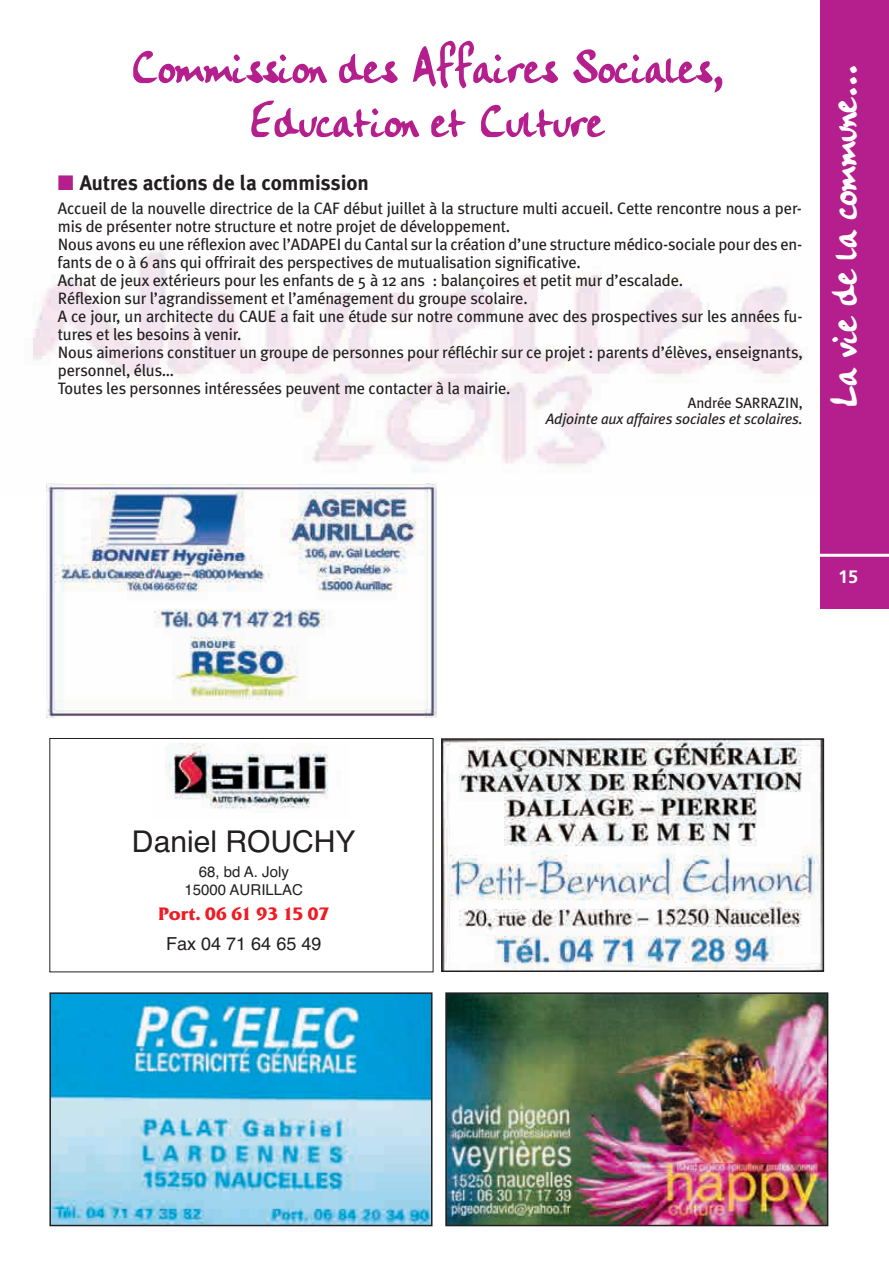
<style>
.page{position:relative;width:889px;height:1268px;background:#fff}
.page>*{position:absolute;margin:0;border:0;box-sizing:border-box;transform-origin:0 0}
.t1{font:52.5px/54px "City Art Script SSK";color:#b41e8d;text-align:center}
.t2{font:45px "City Art Script SSK";letter-spacing:-.01em;color:#fff}
.t3{font:30px "Helvetica";color:#231f20}
.t4{font:700 21px "Meta Plus";color:#231f20}
.t5{font:700 18px "Friz Qua T";letter-spacing:-.015em;color:#ee1d23}
.t6{font:18px "Helvetica";color:#231f20}
.t7{font:700 18px "Frutiger";color:#fff}
.t8{font:16.5px/18px "Meta Plus";letter-spacing:-.01em;color:#231f20}
.t9{font:italic 15px "Meta Plus";letter-spacing:-.01em;color:#231f20}
.t10{font:15px/18px "Helvetica";color:#231f20;text-align:center}
.t11{font:15px "Meta Plus";letter-spacing:-.01em;color:#231f20}
.s1{color:#b41e8d}
</style>
<div class="page">
<img style="left:33px;top:250px;width:771px;height:246px">
<div style="left:819px;top:0;width:69px;height:609px;background:#b41e8d"></div>
<hr style="left:816px;top:554px;width:72px;height:3px;background:#fff">
<img style="left:52px;top:995px;width:377px;height:228px">
<div style="left:49px;top:992px;width:383px;height:234px;border:2px solid #231f20"></div>
<img style="left:448px;top:995px;width:377px;height:228px">
<div style="left:445px;top:992px;width:383px;height:234px;border:2px solid #231f20"></div>
<img style="left:165px;top:743px;width:41px;height:26px">
<div style="left:49px;top:738px;width:384px;height:234px;border:1px solid #231f20"></div>
<img style="left:166px;top:746px;width:162px;height:63px">
<img style="left:444px;top:741px;width:376px;height:228px">
<div style="left:441px;top:738px;width:382px;height:234px;border:2px solid #231f20"></div>
<img style="left:46px;top:484px;width:390px;height:233px">
<h1 class="t1" style="left:131px;top:38px;width:593px">Commission des Affaires Sociales,<br>Education et Culture</h1>
<p class="t4" style="left:58px;top:170px;width:312px"><span class="s1">■</span> Autres actions de la commission</p>
<p class="t8" style="left:58px;top:199px;width:746px">Accueil de la nouvelle directrice de la CAF début juillet à la structure multi accueil. Cette rencontre nous a per&shy;mis de présenter notre structure et notre projet de développement.<br>Nous avons eu une réflexion avec l’ADAPEI du Cantal sur la création d’une structure médico-sociale pour des en&shy;fants de 0 à 6 ans qui offrirait des perspectives de mutualisation significative.<br>Achat de jeux extérieurs pour les enfants de 5 à 12 ans : balançoires et petit mur d’escalade.<br>Réflexion sur l’agrandissement et l’aménagement du groupe scolaire.<br>A ce jour, un architecte du CAUE a fait une étude sur notre commune avec des prospectives sur les années fu&shy;tures et les besoins à venir.<br>Nous aimerions constituer un groupe de personnes pour réfléchir sur ce projet : parents d’élèves, enseignants, personnel, élus…<br>Toutes les personnes intéressées peuvent me contacter à la mairie.</p>
<p class="t11" style="left:687px;top:394px;width:116px">Andrée SARRAZIN,</p>
<p class="t9" style="left:545px;top:410px;width:258px">Adjointe aux affaires sociales et scolaires.</p>
<h2 class="t2" style="left:814px;top:408px;width:345px;rotate:-90deg">La vie de la commune...</h2>
<p class="t7" style="left:837px;top:569px;width:21px">15</p>
<h3 class="t3" style="left:132px;top:824px;width:225px">Daniel ROUCHY</h3>
<p class="t10" style="left:184px;top:863px;width:120px">68, bd A. Joly<br>15000 AURILLAC</p>
<p class="t5" style="left:158px;top:903px;width:172px">Port. 06 61 93 15 07</p>
<p class="t6" style="left:166px;top:933px;width:157px">Fax 04 71 64 65 49</p>
</div>
